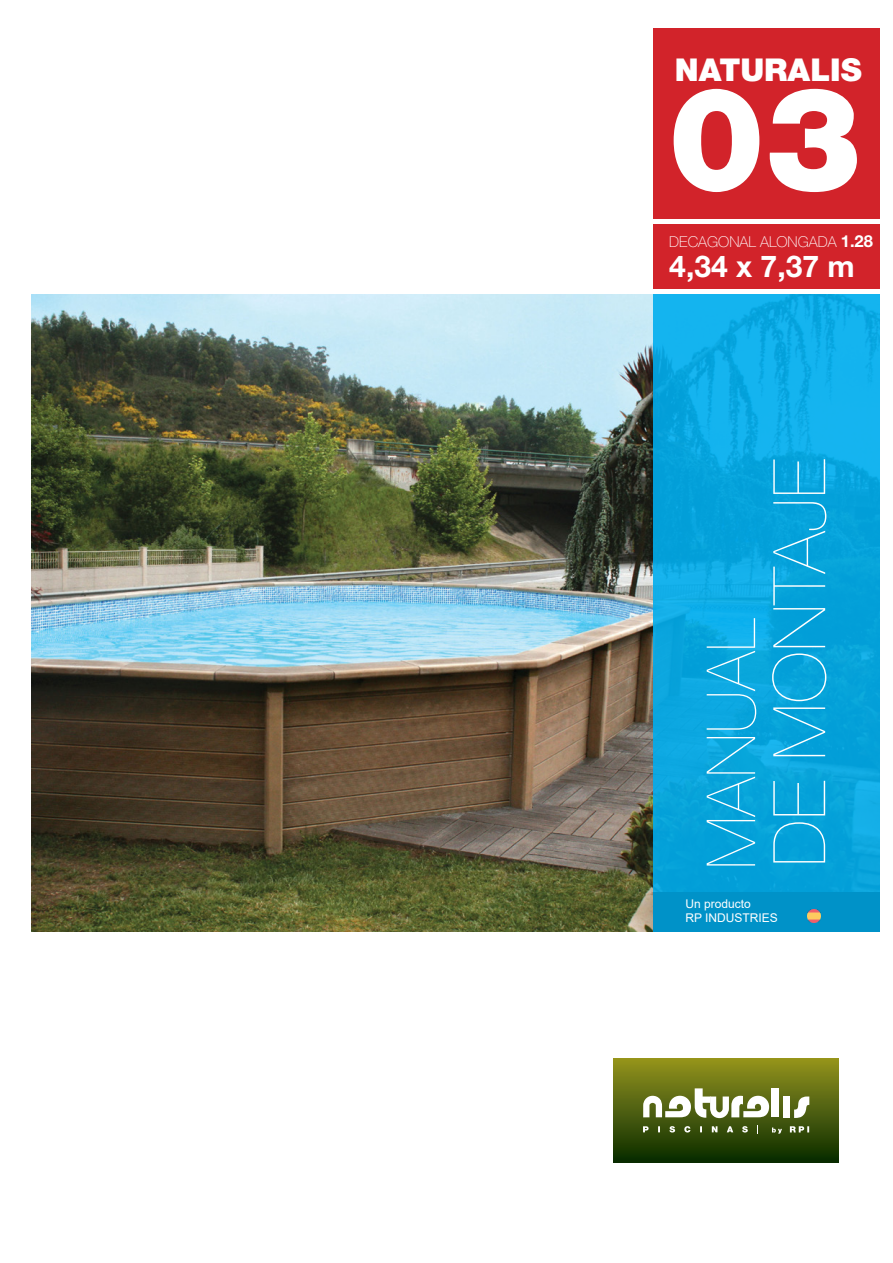
<style>
.page{position:relative;width:893px;height:1263px;background:#fff}
.page>*{position:absolute;margin:0;border:0;box-sizing:border-box;transform-origin:0 0}
.t1{font:900 144.9px "Helvetica Neue LT Std";color:#fff}
.t2{font:200 72.6px "Helvetica Neue LT Std";color:#fff}
.t3{font:200 67.8px "Helvetica Neue LT Std";color:#fff}
.t4{font:900 31.5px "Helvetica Neue LT Std";color:#fff}
.t5{font:700 30px "Helvetica Neue LT Std";color:#fff}
.t6{font:100 15px "Helvetica Neue LT Std";color:#fff}
.t7{font:12px/14.4px "Arial";color:#fff}
.s1{font-weight:700;font-size:16.5px}
</style>
<div class="page">
<img style="left:32px;top:294px;width:621px;height:638px">
<div style="left:653px;top:29px;width:227px;height:190px;background:#d2232a"></div>
<div style="left:653px;top:224px;width:227px;height:65px;background:#d2232a"></div>
<svg style="left:653px;top:294px;width:227px;height:598px;background:#09a6df"></svg>
<div style="left:653px;top:892px;width:227px;height:40px;background:#0092c8"></div>
<svg style="left:808px;top:910px;width:12px;height:12px"></svg>
<div style="left:613px;top:1059px;width:226px;height:103px;background:linear-gradient(to bottom,#94931f,#0b2e01)"></div>
<div style="left:771px;top:1088px;width:8px;height:29px;background:#fff"></div>
<div style="left:783px;top:1096px;width:7px;height:21px;background:#fff"></div>
<svg style="left:794px;top:1096px;width:15px;height:22px"></svg>
<svg style="left:643px;top:1088px;width:126px;height:30px"></svg>
<svg style="left:772px;top:1126px;width:37px;height:8px"></svg>
<svg style="left:643px;top:1126px;width:105px;height:6px"></svg>
<h3 class="t4" style="left:675px;top:51px;width:188px">NATURALIS</h3>
<h1 class="t1" style="left:668px;top:53px;width:195px">03</h1>
<p class="t6" style="left:669px;top:233px;width:205px">DECAGONAL ALONGADA <span class="s1">1.28</span></p>
<h3 class="t5" style="left:669px;top:247px;width:187px">4,34 x 7,37 m</h3>
<h2 class="t2" style="left:758px;top:866px;width:409px;rotate:-90deg">DE MONTAJE</h2>
<p class="t7" style="left:685px;top:896px;width:94px">Un producto<br>RP INDUSTRIES</p>
<h3 class="t3" style="left:692px;top:869px;width:253px;rotate:-90deg">MANUAL</h3>
</div>
